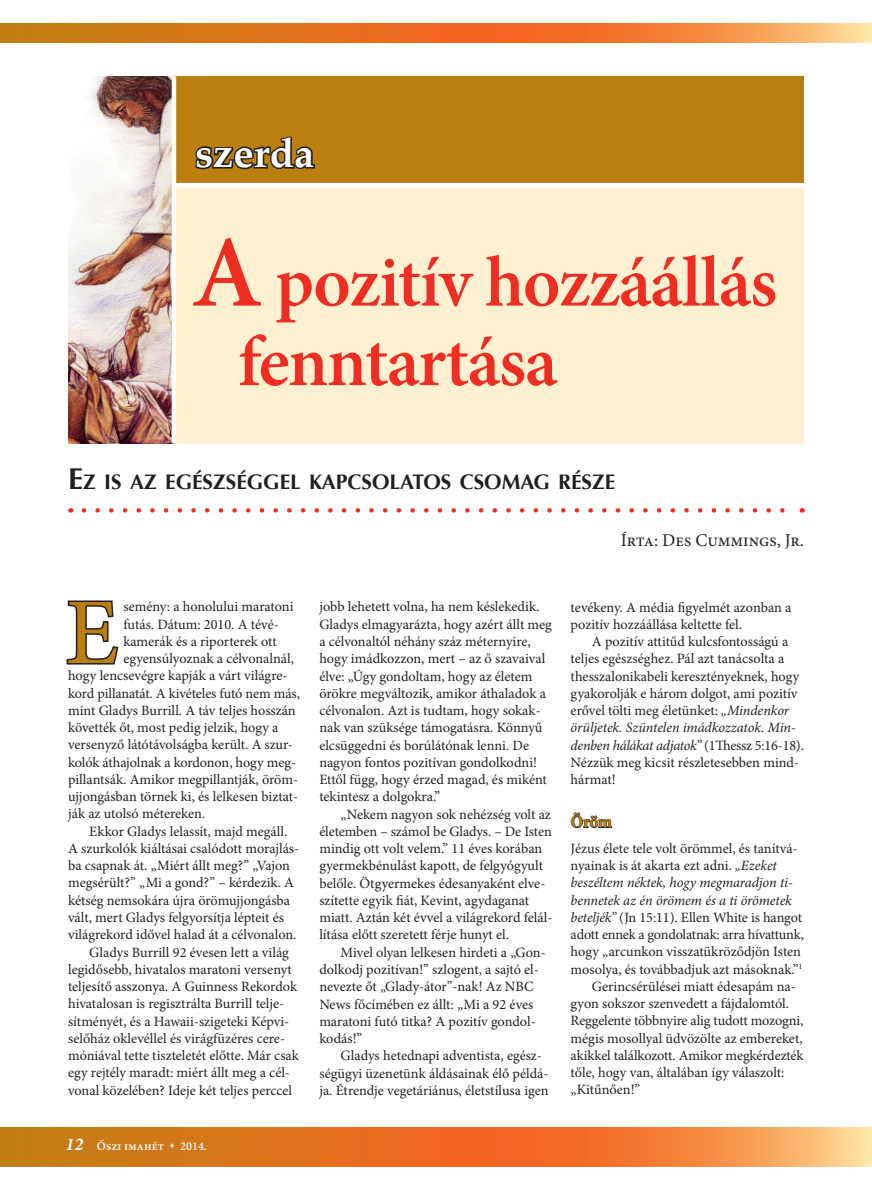
<style>
.page{position:relative;width:872px;height:1191px;background:#fff}
.page>*{position:absolute;margin:0;border:0;box-sizing:border-box;transform-origin:0 0}
.t1{font:93.9px "Minion Pro";color:#ba7f0e}
.t2{font:600 72px/79.5px "Minion Pro";letter-spacing:-.02em;color:#ee2e22}
.t3{font:700 40.5px "Palatino";color:#fff}
.t4{font:700 21px "Optima";color:#231f20}
.t5{font:18px "Minion Pro";color:#231f20}
.t6{font:700 17.25px "Minion Pro";color:#ba7f0e;scale:.95 1}
.t7{font:14.25px/17.2px "Minion Pro";letter-spacing:-.005em;color:#231f20}
.t8{font:italic 14.25px "Minion Pro";letter-spacing:-.01em;color:#231f20}
.t9{font:600 12px "Minion Pro";color:#fff}
.s1{font-size:102px}
.s2{font-size:30px}
.s3{font-weight:700;font-style:italic;font-size:18px}
.s4{font-style:italic}
</style>
<div class="page">
<svg style="left:0;top:1127px;width:872px;height:39px;background:#e67e2e"></svg>
<svg style="left:0;top:23px;width:871px;height:20px;background:#e67e2e"></svg>
<svg style="left:871px;top:23px;width:1px;height:20px"></svg>
<div style="left:172px;top:76px;width:632px;height:107px;background:#ba7f0e"></div>
<svg style="left:195px;top:136px;width:121px;height:34px"></svg>
<div style="left:68px;top:188px;width:736px;height:255px;background:#fef0d0"></div>
<svg style="left:84px;top:508px;width:701px;height:4px"></svg>
<img style="left:68px;top:76px;width:104px;height:367px">
<hr style="left:172px;top:76px;width:4px;height:367px;background:#fff">
<svg style="left:66px;top:600px;width:53px;height:65px"></svg>
<svg style="left:570px;top:812px;width:42px;height:16px"></svg>
<h3 class="t3" style="left:195px;top:119px;width:121px">szerda</h3>
<h2 class="t2" style="left:238px;top:242px;width:541px;text-indent:-46px"><span class="s1">A</span> pozitív hozzáállás fenntartása</h2>
<h3 class="t4" style="left:68px;top:470px;width:546px"><span class="s2">E</span>Z I S AZ EGÉSZSÉGGEL KAPCSOLATOS CSOMAG RÉSZE</h3>
<p class="t5" style="left:621px;top:528px;width:184px">Írta: Des Cummings, Jr.</p>
<h1 class="t1" style="left:65px;top:570px;width:55px">E</h1>
<p class="t7" style="left:123px;top:598px;width:172px">semény: a honolului maratoni</p>
<p class="t7" style="left:123px;top:615px;width:157px">futás. Dátum: 2010. A tévé-</p>
<p class="t7" style="left:123px;top:632px;width:155px">kamerák és a riporterek ott</p>
<p class="t7" style="left:123px;top:650px;width:172px">egyensúlyoznak a célvonalnál,</p>
<p class="t7" style="left:68px;top:667px;width:219px">hogy lencsevégre kapják a várt világre-</p>
<p class="t7" style="left:68px;top:684px;width:233px">kord pillanatát. A kivételes futó nem más,</p>
<p class="t7" style="left:68px;top:701px;width:229px">mint Gladys Burrill. A táv teljes hosszán</p>
<p class="t7" style="left:68px;top:719px;width:212px">követték őt, most pedig jelzik, hogy a</p>
<p class="t7" style="left:68px;top:736px;width:226px">versenyző látótávolságba került. A szur-</p>
<p class="t7" style="left:68px;top:753px;width:230px">kolók áthajolnak a kordonon, hogy meg-</p>
<p class="t7" style="left:68px;top:771px;width:231px">pillantsák. Amikor megpillantják, öröm-</p>
<p class="t7" style="left:68px;top:788px;width:232px">ujjongásban törnek ki, és lelkesen biztat-</p>
<p class="t7" style="left:68px;top:805px;width:139px">ják az utolsó métereken.</p>
<p class="t7" style="left:89px;top:822px;width:199px">Ekkor Gladys lelassít, majd megáll.</p>
<p class="t7" style="left:68px;top:840px;width:233px">A szurkolók kiáltásai csalódott morajlás-</p>
<p class="t7" style="left:68px;top:857px;width:223px">ba csapnak át. „Miért állt meg?” „Vajon</p>
<p class="t7" style="left:68px;top:874px;width:227px">megsérült?” „Mi a gond?” – kérdezik. A</p>
<p class="t7" style="left:68px;top:891px;width:224px">kétség nemsokára újra örömujjongásba</p>
<p class="t7" style="left:68px;top:909px;width:217px">vált, mert Gladys felgyorsítja lépteit és</p>
<p class="t7" style="left:68px;top:926px;width:230px">világrekord idővel halad át a célvonalon.</p>
<p class="t7" style="left:89px;top:943px;width:201px">Gladys Burrill 92 évesen lett a világ</p>
<p class="t7" style="left:68px;top:960px;width:225px">legidősebb, hivatalos maratoni versenyt</p>
<p class="t7" style="left:68px;top:978px;width:231px">teljesítő asszonya. A Guinness Rekordok</p>
<p class="t7" style="left:68px;top:995px;width:218px">hivatalosan is regisztrálta Burrill telje-</p>
<p class="t7" style="left:68px;top:1012px;width:223px">sítményét, és a Hawaii-szigeteki Képvi-</p>
<p class="t7" style="left:68px;top:1029px;width:217px">selőház oklevéllel és virágfüzéres cere-</p>
<p class="t7" style="left:68px;top:1047px;width:233px">móniával tette tiszteletét előtte. Már csak</p>
<p class="t7" style="left:68px;top:1064px;width:223px">egy rejtély maradt: miért állt meg a cél-</p>
<p class="t7" style="left:68px;top:1081px;width:226px">vonal közelében? Ideje két teljes perccel</p>
<p class="t9" style="left:65px;top:1137px;width:143px"><span class="s3">12</span> Őszi imahét ▲ 2014.</p>
<p class="t7" style="left:319px;top:598px;width:234px">jobb lehetett volna, ha nem késlekedik.<br>Gladys elmagyarázta, hogy azért állt meg a célvonaltól néhány száz méternyire, hogy imádkozzon, mert – az ő szavaival élve: „Úgy gondoltam, hogy az életem örökre megváltozik, amikor áthaladok a célvonalon. Azt is tudtam, hogy sokak&shy;nak van szüksége támogatásra. Könnyű elcsüggedni és borúlátónak lenni. De nagyon fontos pozitívan gondolkodni!<br>Ettől függ, hogy érzed magad, és miként tekintesz a dolgokra.”</p>
<p class="t7" style="left:319px;top:805px;width:235px;text-indent:21px">„Nekem nagyon sok nehézség volt az életemben – számol be Gladys. – De Isten mindig ott volt velem.” 11 éves korában gyermekbénulást kapott, de felgyógyult belőle. Ötgyermekes édesanyaként elve&shy;szítette egyik fiát, Kevint, agydaganat miatt. Aztán két évvel a világrekord felál&shy;lítása előtt szeretett férje hunyt el.</p>
<p class="t7" style="left:319px;top:943px;width:228px;text-indent:21px">Mivel olyan lelkesen hirdeti a „Gon&shy;dolkodj pozitívan!” szlogent, a sajtó el&shy;nevezte őt „Glady-átor”-nak! Az NBC News főcímében ez állt: „Mi a 92 éves maratoni futó titka? A pozitív gondol&shy;kodás!”</p>
<p class="t7" style="left:319px;top:1047px;width:231px;text-indent:21px">Gladys hetednapi adventista, egész&shy;ségügyi üzenetünk áldásainak élő példá&shy;ja. Étrendje vegetáriánus, életstílusa igen</p>
<p class="t7" style="left:570px;top:598px;width:222px">tevékeny. A média figyelmét azonban a pozitív hozzáállása keltette fel.</p>
<p class="t7" style="left:570px;top:633px;width:235px;text-indent:21px">A pozitív attitűd kulcsfontosságú a teljes egészséghez. Pál azt tanácsolta a thesszalonikabeli keresztényeknek, hogy gyakorolják e három dolgot, ami pozitív erővel tölti meg életünket: <span class="s4">„Mindenkor örüljetek. Szüntelen imádkozzatok. Min&shy;denben hálákat adjatok”</span> (1Thessz 5:16-18).<br>Nézzük meg kicsit részletesebben mind&shy;hármat!</p>
<p class="t6" style="left:570px;top:809px;width:45px">Öröm</p>
<p class="t7" style="left:570px;top:839px;width:227px">Jézus élete tele volt örömmel, és tanítvá-</p>
<p class="t7" style="left:570px;top:857px;width:208px">nyainak is át akarta ezt adni. <span class="s4">„Ezeket</span></p>
<p class="t8" style="left:570px;top:873px;width:224px">beszéltem néktek, hogy megmaradjon ti-</p>
<p class="t8" style="left:570px;top:890px;width:223px">bennetek az én örömem és a ti örömetek</p>
<p class="t7" style="left:570px;top:908px;width:233px"><span class="s4">beteljék”</span> (Jn 15:11). Ellen White is hangot</p>
<p class="t7" style="left:570px;top:926px;width:235px">adott ennek a gondolatnak: arra hívattunk,</p>
<p class="t7" style="left:570px;top:943px;width:232px">hogy „arcunkon visszatükröződjön Isten</p>
<p class="t7" style="left:570px;top:960px;width:233px">mosolya, és továbbadjuk azt másoknak.”<sup>1</sup></p>
<p class="t7" style="left:592px;top:977px;width:205px">Gerincsérülései miatt édesapám na-</p>
<p class="t7" style="left:570px;top:995px;width:220px">gyon sokszor szenvedett a fájdalomtól.</p>
<p class="t7" style="left:570px;top:1012px;width:234px">Reggelente többnyire alig tudott mozogni,</p>
<p class="t7" style="left:570px;top:1029px;width:233px">mégis mosollyal üdvözölte az embereket,</p>
<p class="t7" style="left:570px;top:1046px;width:235px">akikkel találkozott. Amikor megkérdezték</p>
<p class="t7" style="left:570px;top:1064px;width:215px">tőle, hogy van, általában így válaszolt:</p>
<p class="t7" style="left:570px;top:1081px;width:71px">„Kitűnően!”</p>
</div>
